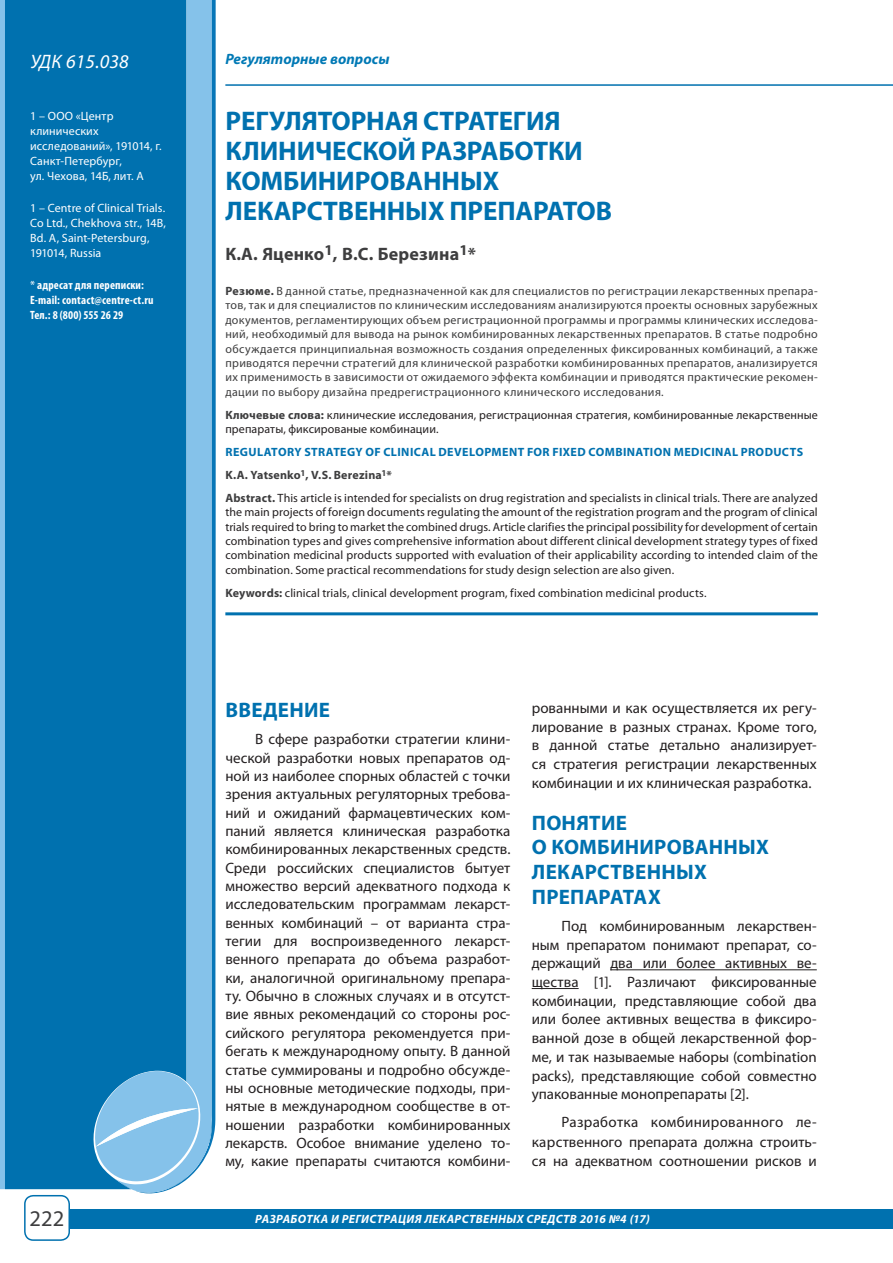
<style>
.page{position:relative;width:893px;height:1263px;background:#fff}
.page>*{position:absolute;margin:0;border:0;box-sizing:border-box;transform-origin:0 0}
.Normal__Web{font:700 27px/30px "Myriad Pro";letter-spacing:-.005em;color:#0071af}
.Заголовок_3_copy{font:22.5px "Myriad Pro";color:#3e3e3f}
.Основной{font:700 21px/24.8px "Myriad Pro";letter-spacing:.01em;color:#0071af}
.TM_lid{font:italic 19.5px "Myriad Pro";letter-spacing:.01em;color:#fff}
.TM_lid-2{font:700 18px "Myriad Pro";letter-spacing:.01em;color:#3e3e3f}
.Основной-2{font:15px/18.3px "Myriad Pro";color:#231f20;text-align:justify}
.t1{font:italic 700 15px "Myriad Pro";color:#0079b5}
.TM_lid-3{font:12px/14.4px "Myriad Pro";letter-spacing:.01em;color:#231f20}
.TM_lid-4{font:12px/14.4px "Myriad Pro";letter-spacing:.03em;color:#3e3e3f;text-align:justify}
.TM_lid-5{font:12px/15px "Myriad Pro";letter-spacing:.005em;color:#fff}
.TM_lid-6{font:700 12px "Myriad Pro";letter-spacing:.035em;color:#0071af}
.TM_lid-7{font:700 condensed 12px "Myriad Pro";letter-spacing:.015em;color:#fff}
.t2{font:italic 700 12px "Myriad Pro";letter-spacing:.03em;color:#fff}
.TM_lid-8{font:700 12px "Myriad Pro";letter-spacing:.015em;color:#3e3e3f}
.s1{font-weight:400;font-stretch:normal}
.s2{font-weight:700}
.s3{font-weight:700;color:#3e3e3f}
</style>
<div class="page">
<div style="left:70px;top:1209px;width:823px;height:20px;background:#0071af"></div>
<div style="left:24px;top:1195px;width:46px;height:46px;border:2px solid #0071af;border-radius:9px"></div>
<div style="left:0;top:0;width:5px;height:1189px;background:#85c2ea"></div>
<svg style="left:144px;top:0;width:72px;height:1194px;background:#4a9aca"></svg>
<div style="left:5px;top:0;width:90px;height:1189px;background:#0071af"></div>
<svg style="left:95px;top:0;width:119px;height:1193px;background:#2989c0"></svg>
<hr style="left:225px;top:84px;width:668px;height:2px;background:#0071af">
<hr style="left:225px;top:612px;width:593px;height:3px;background:#0071af">
<hr style="left:610px;top:969px;width:207px;height:1px;background:#231f20">
<hr style="left:532px;top:988px;width:47px;height:1px;background:#231f20">
<p class="TM_lid" style="left:30px;top:49px;width:100px">УДК 615.038</p>
<p class="t1" style="left:225px;top:49px;width:166px">Регуляторные вопросы</p>
<p class="TM_lid-5" style="left:30px;top:108px;width:133px">1 – ООО «Центр клинических исследований», 191014, г.<br>Санкт-Петербург,<br>ул. Чехова, 14Б, лит. А</p>
<p class="TM_lid-5" style="left:30px;top:200px;width:137px">1 – Centre of Clinical Trials.<br>Co Ltd., Chekhova str., 14B,<br>Bd. A, Saint-Petersburg,<br>191014, Russia</p>
<p class="TM_lid-7" style="left:30px;top:277px;width:115px"><span class="s1">*</span> адресат для переписки:</p>
<p class="TM_lid-7" style="left:30px;top:292px;width:125px">E-mail: contact@centre-ct.ru</p>
<p class="TM_lid-7" style="left:30px;top:307px;width:95px">Тел.: 8 (800) 555 26 29</p>
<p class="Normal__Web" style="left:226px;top:105px;width:388px">РЕГУЛЯТОРНАЯ СТРАТЕГИЯ<br>КЛИНИЧЕСКОЙ РАЗРАБОТКИ<br>КОМБИНИРОВАННЫХ<br>ЛЕКАРСТВЕННЫХ ПРЕПАРАТОВ</p>
<p class="TM_lid-2" style="left:225px;top:243px;width:252px">К.А. Яценко<sup>1</sup>, В.С. Березина<sup>1</sup>*</p>
<p class="TM_lid-4" style="left:225px;top:284px;width:594px"><span class="s2">Резюме.</span> В данной статье, предназначенной как для специалистов по регистрации лекарственных препара&shy;тов, так и для специалистов по клиническим исследованиям анализируются проекты основных зарубежных документов, регламентирующих объем регистрационной программы и программы клинических исследова&shy;ний, необходимый для вывода на рынок комбинированных лекарственных препаратов. В статье подробно обсуждается принципиальная возможность создания определенных фиксированных комбинаций, а также приводятся перечни стратегий для клинической разработки комбинированных препаратов, анализируется их применимость в зависимости от ожидаемого эффекта комбинации и приводятся практические рекомен&shy;дации по выбору дизайна предрегистрационного клинического исследования.</p>
<p class="TM_lid-3" style="left:225px;top:407px;width:594px"><span class="s3">Ключевые слова:</span> клинические исследования, регистрационная стратегия, комбинированные лекарственные препараты, фиксированые комбинации.</p>
<p class="TM_lid-6" style="left:225px;top:444px;width:579px">REGULATORY STRATEGY OF CLINICAL DEVELOPMENT FOR FIXED COMBINATION MEDICINAL PRODUCTS</p>
<p class="TM_lid-8" style="left:225px;top:467px;width:168px">K.A. Yatsenko<sup>1</sup>, V.S. Berezina<sup>1</sup>*</p>
<p class="TM_lid-3" style="left:225px;top:490px;width:594px;text-align:justify"><span class="s3">Abstract.</span> This article is intended for specialists on drug registration and specialists in clinical trials. There are analyzed the main projects of foreign documents regulating the amount of the registration program and the program of clinical trials required to bring to market the combined drugs. Article clarifies the principal possibility for development of certain combination types and gives comprehensive information about different clinical development strategy types of fixed combination medicinal products supported with evaluation of their applicability according to intended claim of the combination. Some practical recommendations for study design selection are also given.</p>
<p class="TM_lid-3" style="left:225px;top:585px;width:483px"><span class="s3">Keywords:</span> clinical trials, clinical development program, fixed combination medicinal products.</p>
<p class="Основной" style="left:226px;top:697px;width:106px">ВВЕДЕНИЕ</p>
<p class="Основной-2" style="left:225px;top:730px;width:287px;text-indent:30px">В сфере разработки стратегии клини&shy;ческой разработки новых препаратов од&shy;ной из наиболее спорных областей с точки зрения актуальных регуляторных требова&shy;ний и ожиданий фармацевтических ком&shy;паний является клиническая разработка комбинированных лекарственных средств.<br>Среди российских специалистов бытует множество версий адекватного подхода к исследовательским программам лекарст&shy;венных комбинаций – от варианта стра&shy;тегии для воспроизведенного лекарст&shy;венного препарата до объема разработ&shy;ки, аналогичной оригинальному препара&shy;ту. Обычно в сложных случаях и в отсутст&shy;вие явных рекомендаций со стороны рос&shy;сийского регулятора рекомендуется при&shy;бегать к международному опыту. В данной статье суммированы и подробно обсужде&shy;ны основные методические подходы, при&shy;нятые в международном сообществе в от&shy;ношении разработки комбинированных лекарств. Особое внимание уделено то&shy;му, какие препараты считаются комбини-</p>
<p class="Основной-2" style="left:532px;top:698px;width:287px;line-height:18.8px">рованными и как осуществляется их регу&shy;лирование в разных странах. Кроме того, в данной статье детально анализирует&shy;ся стратегия регистрации лекарственных комбинации и их клиническая разработка.</p>
<p class="Основной" style="left:532px;top:809px;width:239px">ПОНЯТИЕ<br>О КОМБИНИРОВАННЫХ<br>ЛЕКАРСТВЕННЫХ<br>ПРЕПАРАТАХ</p>
<p class="Основной-2" style="left:532px;top:916px;width:287px;line-height:18.8px;text-indent:30px">Под комбинированным лекарствен&shy;ным препаратом понимают препарат, со&shy;держащий два или более активных ве&shy;щества [1]. Различают фиксированные комбинации, представляющие собой два или более активных вещества в фиксиро&shy;ванной дозе в общей лекарственной фор&shy;ме, и так называемые наборы (combination packs), представляющие собой совместно упакованные монопрепараты [2].</p>
<p class="Основной-2" style="left:532px;top:1112px;width:287px;line-height:19.5px;text-indent:30px">Разработка комбинированного ле&shy;карственного препарата должна строить&shy;ся на адекватном соотношении рисков и</p>
<p class="Заголовок_3_copy" style="left:30px;top:1205px;width:36px">222</p>
<p class="t2" style="left:255px;top:1211px;width:396px">РАЗРАБОТКА И РЕГИСТРАЦИЯ ЛЕКАРСТВЕННЫХ СРЕДСТВ 2016 №4 (17)</p>
</div>
